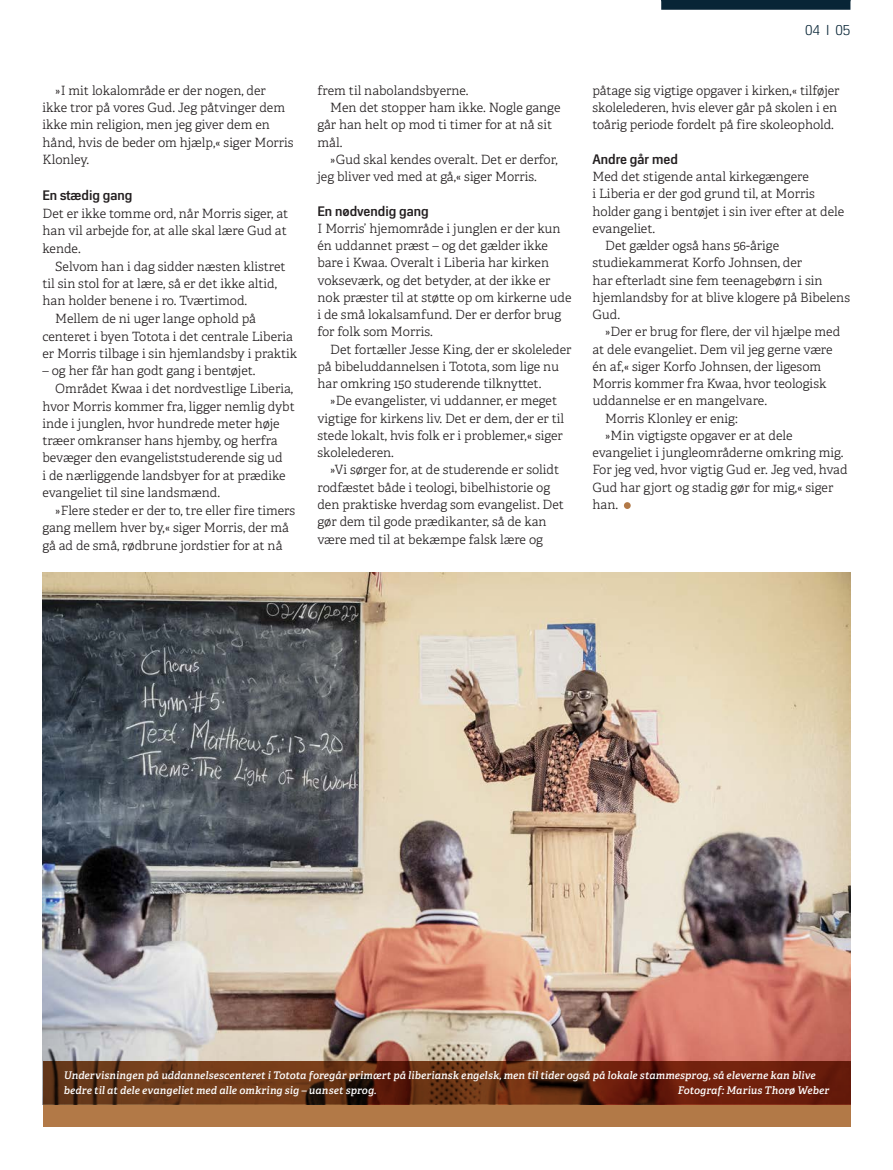
<style>
.page{position:relative;width:893px;height:1170px;background:#fff}
.page>*{position:absolute;margin:0;border:0;box-sizing:border-box;transform-origin:0 0}
.t1{font:300 15px "JP Special Sans";color:#082536}
.Mellemrubrik{font:600 14.25px "JP Special Sans";color:#231f20}
.Brødtekst_indryk_3mm{font:300 12.75px/17.2px "Adelle";color:#231f20}
.Brødtekst{font:300 12.75px/17.2px "Adelle";color:#231f20}
.Billedtekst{font:italic 600 10.5px/15px "Adelle";letter-spacing:.015em;color:#fff}
</style>
<div class="page">
<div style="left:661px;top:0;width:189px;height:10px;background:#082536"></div>
<img style="left:43px;top:572px;width:807px;height:489px">
<div style="left:43px;top:1061px;width:807px;height:66px;background:#b27947"></div>
<svg style="left:43px;top:1061px;width:807px;height:42px;background:#652a11"></svg>
<div style="left:624px;top:502px;width:7px;height:7px;background:#b27947;border-radius:50%"></div>
<p class="Brødtekst_indryk_3mm" style="left:43px;top:82px;width:253px;text-indent:13px">»I mit lokalområde er der nogen, der ikke tror på vores Gud. Jeg påtvinger dem ikke min religion, men jeg giver dem en hånd, hvis de beder om hjælp,« siger Morris Klonley.</p>
<p class="Mellemrubrik" style="left:43px;top:187px;width:92px">En stædig gang</p>
<p class="Brødtekst" style="left:43px;top:205px;width:247px;text-align:justify">Det er ikke tomme ord, når Morris siger, at han vil arbejde for, at alle skal lære Gud at kende.</p>
<p class="Brødtekst_indryk_3mm" style="left:43px;top:258px;width:245px;text-indent:13px">Selvom han i dag sidder næsten klistret til sin stol for at lære, så er det ikke altid, han holder benene i ro. Tværtimod.</p>
<p class="Brødtekst_indryk_3mm" style="left:43px;top:310px;width:256px;text-indent:13px">Mellem de ni uger lange ophold på centeret i byen Totota i det centrale Liberia er Morris tilbage i sin hjemlandsby i praktik</p>
<p class="Brødtekst_indryk_3mm" style="left:43px;top:362px;width:214px">– og her får han godt gang i bentøjet.</p>
<p class="Brødtekst_indryk_3mm" style="left:43px;top:380px;width:254px;text-indent:13px">Området Kwaa i det nordvestlige Liberia, hvor Morris kommer fra, ligger nemlig dybt inde i junglen, hvor hundrede meter høje træer omkranser hans hjemby, og herfra bevæger den evangeliststuderende sig ud<br>i de nærliggende landsbyer for at prædike evangeliet til sine landsmænd.</p>
<p class="Brødtekst_indryk_3mm" style="left:43px;top:502px;width:254px;text-indent:13px">»Flere steder er der to, tre eller fire timers gang mellem hver by,« siger Morris, der må gå ad de små, rødbrune jordstier for at nå</p>
<p class="Brødtekst_indryk_3mm" style="left:317px;top:82px;width:152px">frem til nabolandsbyerne.</p>
<p class="Brødtekst_indryk_3mm" style="left:317px;top:99px;width:244px;text-indent:13px">Men det stopper ham ikke. Nogle gange går han helt op mod ti timer for at nå sit mål.</p>
<p class="Brødtekst_indryk_3mm" style="left:317px;top:151px;width:242px;text-indent:13px">»Gud skal kendes overalt. Det er derfor, jeg bliver ved med at gå,« siger Morris.</p>
<p class="Mellemrubrik" style="left:317px;top:202px;width:113px">En nødvendig gang</p>
<p class="Brødtekst" style="left:317px;top:220px;width:256px">I Morris’ hjemområde i junglen er der kun én uddannet præst – og det gælder ikke bare i Kwaa. Overalt i Liberia har kirken vokseværk, og det betyder, at der ikke er nok præster til at støtte op om kirkerne ude i de små lokalsamfund. Der er derfor brug for folk som Morris.</p>
<p class="Brødtekst_indryk_3mm" style="left:317px;top:341px;width:255px;text-indent:13px">Det fortæller Jesse King, der er skoleleder på bibeluddannelsen i Totota, som lige nu har omkring 150 studerende tilknyttet.</p>
<p class="Brødtekst_indryk_3mm" style="left:317px;top:392px;width:248px;text-indent:13px">»De evangelister, vi uddanner, er meget vigtige for kirkens liv. Det er dem, der er til stede lokalt, hvis folk er i problemer,« siger skolelederen.</p>
<p class="Brødtekst_indryk_3mm" style="left:317px;top:461px;width:248px;text-indent:13px">»Vi sørger for, at de studerende er solidt rodfæstet både i teologi, bibelhistorie og den praktiske hverdag som evangelist. Det gør dem til gode prædikanter, så de kan være med til at bekæmpe falsk lære og</p>
<p class="t1" style="left:805px;top:21px;width:47px">04 I 05</p>
<p class="Brødtekst_indryk_3mm" style="left:592px;top:82px;width:248px">påtage sig vigtige opgaver i kirken,« tilføjer skolelederen, hvis elever går på skolen i en toårig periode fordelt på fire skoleophold.</p>
<p class="Mellemrubrik" style="left:592px;top:151px;width:87px">Andre går med</p>
<p class="Brødtekst" style="left:592px;top:168px;width:253px">Med det stigende antal kirkegængere<br>i Liberia er der god grund til, at Morris holder gang i bentøjet i sin iver efter at dele evangeliet.</p>
<p class="Brødtekst_indryk_3mm" style="left:592px;top:237px;width:259px;text-indent:13px">Det gælder også hans 56-årige studiekammerat Korfo Johnsen, der<br>har efterladt sine fem teenagebørn i sin hjemlandsby for at blive klogere på Bibelens<br>Gud.</p>
<p class="Brødtekst_indryk_3mm" style="left:592px;top:323px;width:249px;text-indent:13px">»Der er brug for flere, der vil hjælpe med at dele evangeliet. Dem vil jeg gerne være én af,« siger Korfo Johnsen, der ligesom Morris kommer fra Kwaa, hvor teologisk uddannelse er en mangelvare.</p>
<p class="Brødtekst_indryk_3mm" style="left:605px;top:410px;width:134px">Morris Klonley er enig:</p>
<p class="Brødtekst_indryk_3mm" style="left:592px;top:427px;width:257px;text-indent:13px">»Min vigtigste opgaver er at dele evangeliet i jungleområderne omkring mig.<br>For jeg ved, hvor vigtig Gud er. Jeg ved, hvad Gud har gjort og stadig gør for mig,« siger han.</p>
<p class="Billedtekst" style="left:64px;top:1067px;width:753px">Undervisningen på uddannelsescenteret i Totota foregår primært på liberiansk engelsk, men til tider også på lokale stammesprog, så eleverne kan blive bedre til at dele evangeliet med alle omkring sig – uanset sprog.</p>
<p class="Billedtekst" style="left:678px;top:1082px;width:153px">Fotograf: Marius Thorø Weber</p>
</div>
